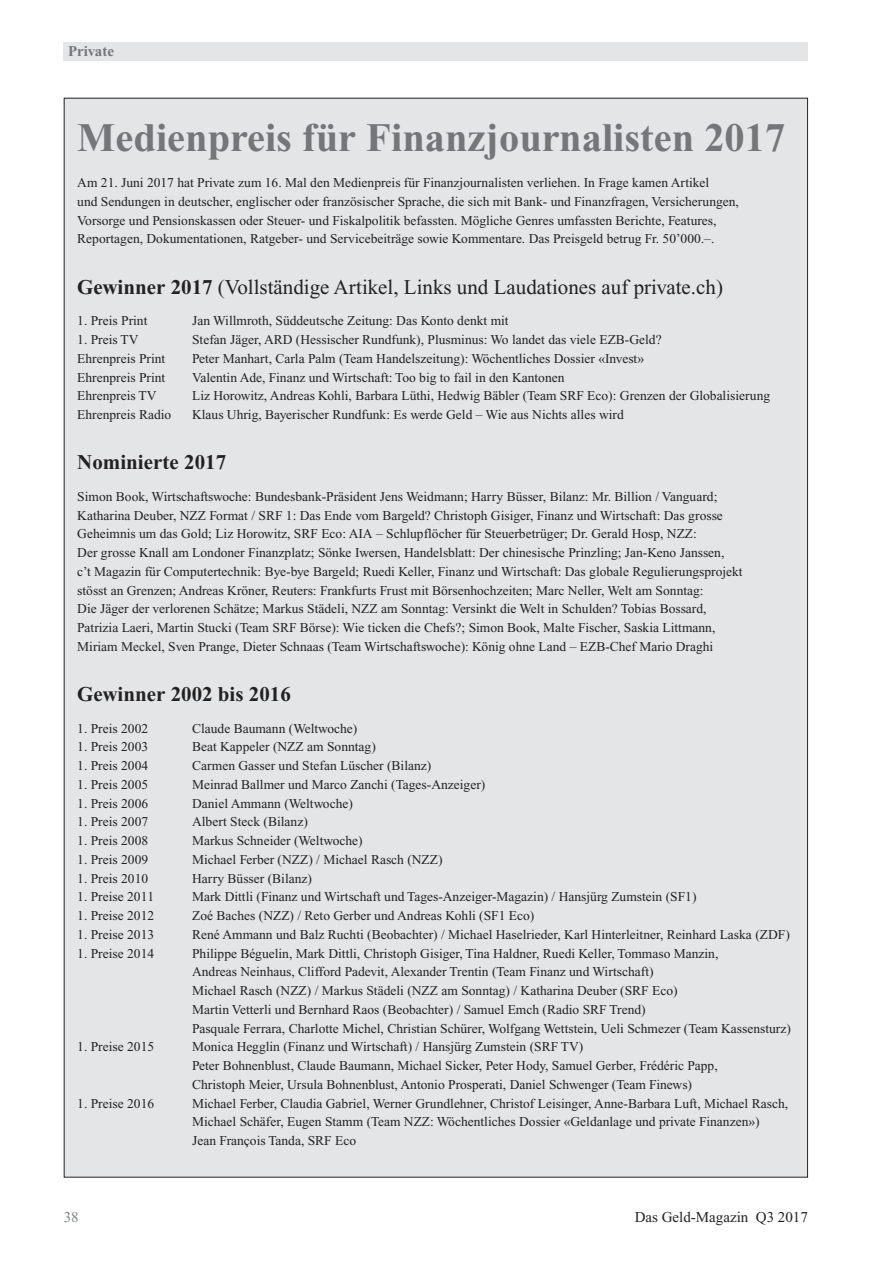
<style>
.page{position:relative;width:893px;height:1263px;background:#fff}
.page>*{position:absolute;margin:0;border:0;box-sizing:border-box;transform-origin:0 0}
.t1{font:700 40.5px "Times New Roman PS Std";color:#74777a}
.t2{font:21px "Times New Roman PS Std";color:#232122}
.t3{font:700 21px "Times New Roman PS Std";color:#232122}
.t4{font:15px "Times New Roman PS Std";color:#232122}
.t5{font:700 15px "Times New Roman PS Std";color:#74777a}
.t6{font:15px "Times New Roman PS Std";color:#7f8285}
.t7{font:13.5px/18.8px "Times New Roman PS Std";color:#232122}
.s1{font-weight:700}
</style>
<div class="page">
<div style="left:64px;top:43px;width:744px;height:18px;background:#e3e5e6"></div>
<div style="left:65px;top:99px;width:742px;height:1078px;background:#e3e5e6"></div>
<p class="t5" style="left:68px;top:46px;width:48px">Private</p>
<h1 class="t1" style="left:77px;top:124px;width:710px">Medienpreis für Finanzjournalisten 2017</h1>
<p class="t7" style="left:77px;top:175px;width:663px">Am 21. Juni 2017 hat Private zum 16. Mal den Medienpreis für Finanz journalisten verliehen. In Frage kamen Artikel<br>und Sendungen in deutscher, englischer oder französischer Sprache, die sich mit Bank- und Finanzfragen, Versicherungen, Vorsorge und Pensionskassen oder Steuer- und Fiskalpolitik befassten. Mögliche Genres umfassten Berichte, Features, Reportagen, Dokumentationen, Ratgeber- und Servicebeiträge sowie Kommentare. Das Preisgeld betrug Fr. 50’000.–.</p>
<h2 class="t2" style="left:77px;top:279px;width:647px"><span class="s1">Gewinner 2017</span> (Vollständige Artikel, Links und Laudationes auf private.ch)</h2>
<p class="t7" style="left:77px;top:313px;width:72px">1. Preis Print</p>
<p class="t7" style="left:192px;top:313px;width:318px">Jan Willmroth, Süddeutsche Zeitung: Das Konto denkt mit</p>
<p class="t7" style="left:77px;top:331px;width:63px">1. Preis TV</p>
<p class="t7" style="left:192px;top:331px;width:471px">Stefan Jäger, ARD (Hessischer Rundfunk), Plusminus: Wo landet das viele EZB-Geld?</p>
<p class="t7" style="left:77px;top:350px;width:90px">Ehrenpreis Print</p>
<p class="t7" style="left:192px;top:350px;width:453px">Peter Manhart, Carla Palm (Team Handelszeitung): Wöchentliches Dossier «Invest»</p>
<p class="t7" style="left:77px;top:369px;width:90px">Ehrenpreis Print</p>
<p class="t7" style="left:192px;top:369px;width:374px">Valentin Ade, Finanz und Wirtschaft: Too big to fail in den Kantonen</p>
<p class="t7" style="left:77px;top:388px;width:81px">Ehrenpreis TV</p>
<p class="t7" style="left:192px;top:388px;width:580px">Liz Horowitz, Andreas Kohli, Barbara Lüthi, Hedwig Bäbler (Team SRF Eco): Grenzen der Globalisierung</p>
<p class="t7" style="left:77px;top:406px;width:96px">Ehrenpreis Radio</p>
<p class="t7" style="left:192px;top:406px;width:433px">Klaus Uhrig, Bayerischer Rundfunk: Es werde Geld – Wie aus Nichts alles wird</p>
<h2 class="t3" style="left:77px;top:455px;width:150px">Nominierte 2017</h2>
<p class="t7" style="left:77px;top:488px;width:667px">Simon Book, Wirtschaftswoche: Bundesbank-Präsident Jens Weidmann; Harry Büsser, Bilanz: Mr. Billion / Vanguard; Katharina Deuber, NZZ Format / SRF 1: Das Ende vom Bargeld? Christoph Gisiger, Finanz und Wirtschaft: Das grosse Geheimnis um das Gold; Liz Horowitz, SRF Eco: AIA – Schlupflöcher für Steuerbetrüger; Dr. Gerald Hosp, NZZ:<br>Der grosse Knall am Londoner Finanzplatz; Sönke Iwersen, Handelsblatt: Der chinesische Prinzling; Jan-Keno Janssen,<br>c’t Magazin für Computer technik: Bye-bye Bargeld; Ruedi Keller, Finanz und Wirtschaft: Das globale Regulierungsprojekt stösst an Grenzen; Andreas Kröner, Reuters: Frankfurts Frust mit Börsenhochzeiten; Marc Neller, Welt am Sonntag:<br>Die Jäger der verlorenen Schätze; Markus Städeli, NZZ am Sonntag: Versinkt die Welt in Schulden? Tobias Bossard, Patrizia Laeri, Martin Stucki (Team SRF Börse): Wie ticken die Chefs?; Simon Book, Malte Fischer, Saskia Littmann, Miriam Meckel, Sven Prange, Dieter Schnaas (Team Wirtschaftswoche): König ohne Land – EZB-Chef Mario Draghi</p>
<h2 class="t3" style="left:77px;top:687px;width:215px">Gewinner 2002 bis 2016</h2>
<p class="t7" style="left:77px;top:720px;width:72px">1. Preis 2002</p>
<p class="t7" style="left:192px;top:720px;width:167px">Claude Baumann (Weltwoche)</p>
<p class="t7" style="left:77px;top:739px;width:72px">1. Preis 2003</p>
<p class="t7" style="left:192px;top:739px;width:185px">Beat Kappeler (NZZ am Sonntag)</p>
<p class="t7" style="left:77px;top:757px;width:72px">1. Preis 2004</p>
<p class="t7" style="left:192px;top:757px;width:241px">Carmen Gasser und Stefan Lüscher (Bilanz)</p>
<p class="t7" style="left:77px;top:776px;width:72px">1. Preis 2005</p>
<p class="t7" style="left:192px;top:776px;width:295px">Meinrad Ballmer und Marco Zanchi (Tages-Anzeiger)</p>
<p class="t7" style="left:77px;top:795px;width:72px">1. Preis 2006</p>
<p class="t7" style="left:192px;top:795px;width:162px">Daniel Ammann (Weltwoche)</p>
<p class="t7" style="left:77px;top:814px;width:72px">1. Preis 2007</p>
<p class="t7" style="left:192px;top:814px;width:117px">Albert Steck (Bilanz)</p>
<p class="t7" style="left:77px;top:832px;width:72px">1. Preis 2008</p>
<p class="t7" style="left:192px;top:832px;width:172px">Markus Schneider (Weltwoche)</p>
<p class="t7" style="left:77px;top:851px;width:72px">1. Preis 2009</p>
<p class="t7" style="left:192px;top:851px;width:252px">Michael Ferber (NZZ) / Michael Rasch (NZZ)</p>
<p class="t7" style="left:77px;top:870px;width:72px">1. Preis 2010</p>
<p class="t7" style="left:192px;top:870px;width:121px">Harry Büsser (Bilanz)</p>
<p class="t7" style="left:77px;top:889px;width:78px">1. Preise 2011</p>
<p class="t7" style="left:192px;top:889px;width:506px">Mark Dittli (Finanz und Wirtschaft und Tages-Anzeiger-Magazin) / Hansjürg Zumstein (SF1)</p>
<p class="t7" style="left:77px;top:907px;width:78px">1. Preise 2012</p>
<p class="t7" style="left:192px;top:907px;width:344px">Zoé Baches (NZZ) / Reto Gerber und Andreas Kohli (SF1 Eco)</p>
<p class="t7" style="left:77px;top:926px;width:78px">1. Preise 2013</p>
<p class="t7" style="left:192px;top:926px;width:599px">René Ammann und Balz Ruchti (Beobachter) / Michael Haselrieder, Karl Hinterleitner, Reinhard Laska (ZDF)</p>
<p class="t7" style="left:77px;top:945px;width:78px">1. Preise 2014</p>
<p class="t7" style="left:192px;top:945px;width:600px">Philippe Béguelin, Mark Dittli, Christoph Gisiger, Tina Haldner, Ruedi Keller, Tommaso Manzin,<br>Andreas Neinhaus, Clifford Padevit, Alexander Trentin (Team Finanz und Wirtschaft)<br>Michael Rasch (NZZ) / Markus Städeli (NZZ am Sonntag) / Katharina Deuber (SRF Eco)<br>Martin Vetterli und Bernhard Raos (Beobachter) / Samuel Emch (Radio SRF Trend)<br>Pasquale Ferrara, Charlotte Michel, Christian Schürer, Wolfgang Wettstein, Ueli Schmezer (Team Kassensturz)</p>
<p class="t7" style="left:77px;top:1039px;width:78px">1. Preise 2015</p>
<p class="t7" style="left:192px;top:1039px;width:527px">Monica Hegglin (Finanz und Wirtschaft) / Hansjürg Zumstein (SRF TV)<br>Peter Bohnenblust, Claude Baumann, Michael Sicker, Peter Hody, Samuel Gerber, Frédéric Papp,<br>Christoph Meier, Ursula Bohnenblust, Antonio Prosperati, Daniel Schwenger (Team Finews)</p>
<p class="t7" style="left:77px;top:1095px;width:78px">1. Preise 2016</p>
<p class="t7" style="left:192px;top:1095px;width:597px">Michael Ferber, Claudia Gabriel, Werner Grundlehner, Christof Leisinger, Anne-Barbara Luft, Michael Rasch,<br>Michael Schäfer, Eugen Stamm (Team NZZ: Wöchentliches Dossier «Geldanlage und private Finanzen»)<br>Jean François Tanda, SRF Eco</p>
<p class="t6" style="left:64px;top:1212px;width:16px">38</p>
<p class="t4" style="left:635px;top:1212px;width:175px">Das Geld-Magazin Q3 2017</p>
</div>
